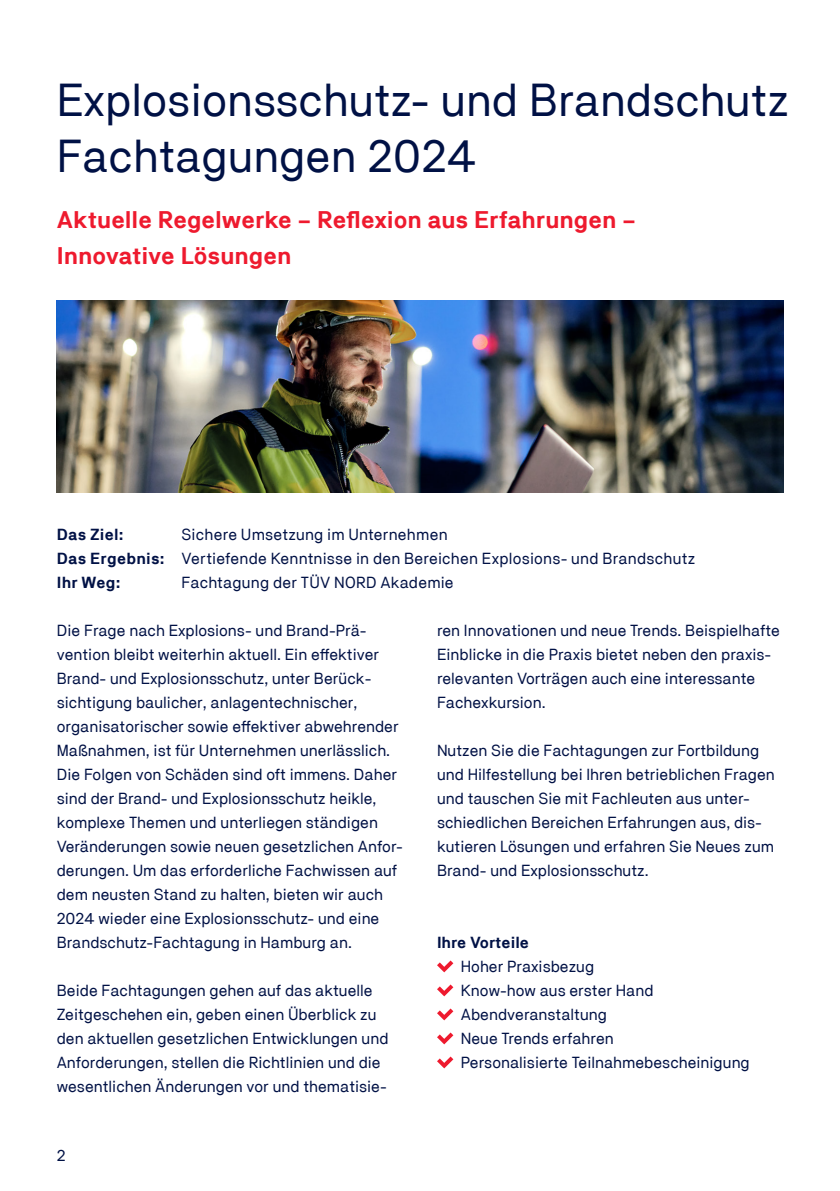
<style>
.page{position:relative;width:840px;height:1191px;background:#fff}
.page>*{position:absolute;margin:0;border:0;box-sizing:border-box;transform-origin:0 0}
.t1{font:46px/56px "TNG Pro";color:#001145}
.t2{font:700 24px/36px "TNG Pro";letter-spacing:-.005em;color:#ee1a2e}
.t3{font:16px/24px "TNG Pro";color:#001145}
.t4{font:700 16px "TNG Pro";color:#001145}
.s1{font-weight:700}
</style>
<div class="page">
<img style="left:57px;top:300px;width:725px;height:192px">
<svg style="left:437px;top:960px;width:16px;height:12px"></svg>
<svg style="left:437px;top:984px;width:16px;height:12px"></svg>
<svg style="left:437px;top:1008px;width:16px;height:12px"></svg>
<svg style="left:437px;top:1032px;width:16px;height:12px"></svg>
<svg style="left:437px;top:1056px;width:16px;height:12px"></svg>
<h1 class="t1" style="left:57px;top:71px;width:733px">Explosionsschutz- und Brandschutz<br>Fachtagungen 2024</h1>
<h2 class="t2" style="left:57px;top:201px;width:580px">Aktuelle Regelwerke – Reflexion aus Erfahrungen –<br>Innovative Lösungen</h2>
<p class="t3" style="left:57px;top:522px;width:639px;text-indent:125px">Sichere Umsetzung im Unternehmen<br><span class="s1">Das Ergebnis:</span> Vertiefende Kenntnisse in den Bereichen Explosions- und Brandschutz<br><span class="s1">Ihr Weg:</span></p>
<p class="t4" style="left:57px;top:525px;width:68px">Das Ziel:</p>
<p class="t3" style="left:181px;top:570px;width:273px">Fachtagung der TÜV NORD Akademie</p>
<p class="t3" style="left:57px;top:618px;width:347px">Die Frage nach Explosions- und Brand-Prä&shy;vention bleibt weiterhin aktuell. Ein effektiver Brand- und Explosionsschutz, unter Berück&shy;sichtigung baulicher, anlagentechnischer, organisatorischer sowie effektiver abwehrender Maßnahmen, ist für Unternehmen unerlässlich.<br>Die Folgen von Schäden sind oft immens. Daher sind der Brand- und Explosionsschutz heikle, komplexe Themen und unterliegen ständigen Veränderungen sowie neuen gesetzlichen Anfor&shy;derungen. Um das erforderliche Fachwissen auf dem neusten Stand zu halten, bieten wir auch 2024 wieder eine Explosionsschutz- und eine Brandschutz-Fachtagung in Hamburg an.</p>
<p class="t3" style="left:57px;top:978px;width:333px">Beide Fachtagungen gehen auf das aktuelle Zeitgeschehen ein, geben einen Überblick zu den aktuellen gesetzlichen Entwicklungen und Anforderungen, stellen die Richtlinien und die wesentlichen Änderungen vor und thematisie-</p>
<p class="t3" style="left:57px;top:1143px;width:10px">2</p>
<p class="t3" style="left:437px;top:618px;width:344px">ren Innovationen und neue Trends. Beispielhafte Einblicke in die Praxis bietet neben den praxis&shy;relevanten Vorträgen auch eine interessante Fachexkursion.</p>
<p class="t3" style="left:437px;top:738px;width:339px">Nutzen Sie die Fachtagungen zur Fortbildung und Hilfestellung bei Ihren betrieblichen Fragen und tauschen Sie mit Fachleuten aus unter&shy;schiedlichen Bereichen Erfahrungen aus, dis&shy;kutieren Lösungen und erfahren Sie Neues zum Brand- und Explosionsschutz.</p>
<p class="t4" style="left:437px;top:933px;width:93px">Ihre Vorteile</p>
<p class="t3" style="left:460px;top:954px;width:290px">Hoher Praxisbezug<br>Know-how aus erster Hand<br>Abendveranstaltung<br>Neue Trends erfahren<br>Personalisierte Teilnahmebescheinigung</p>
</div>
